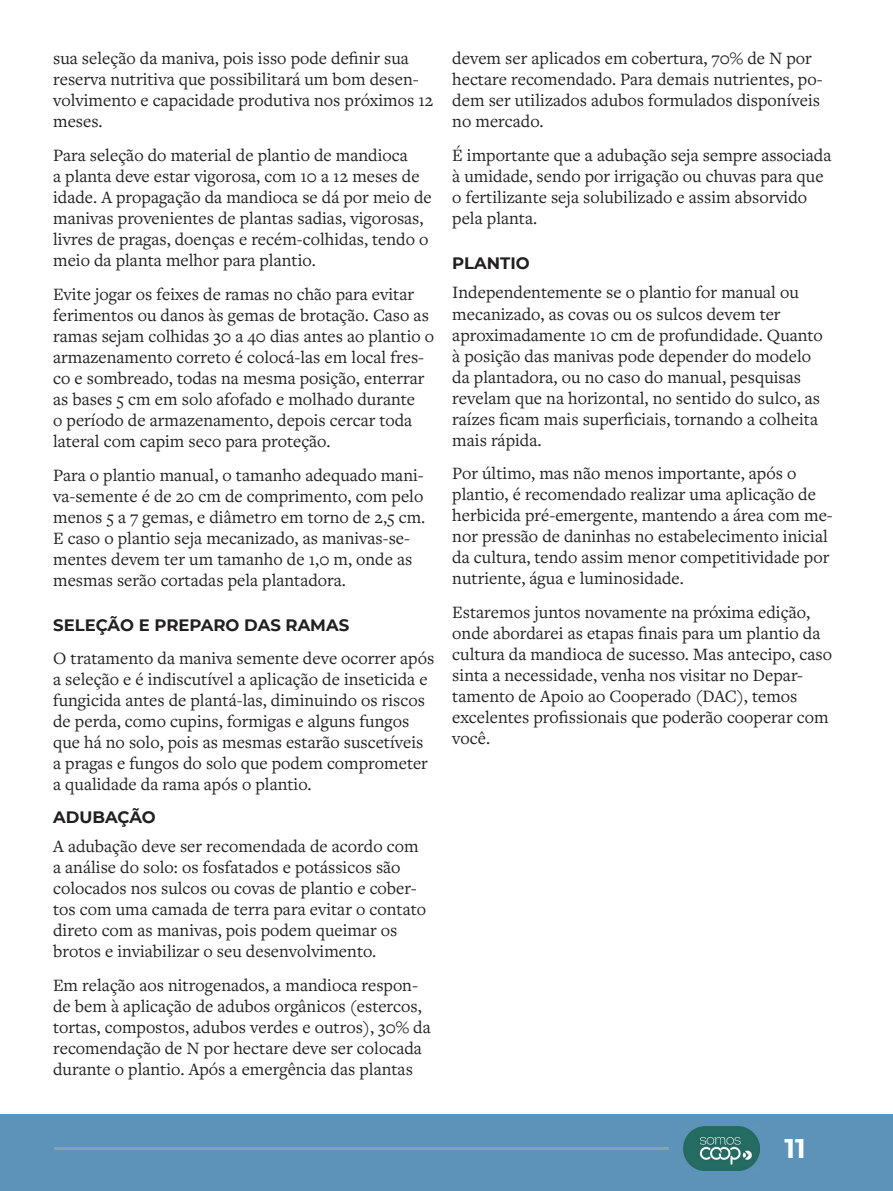
<style>
.page{position:relative;width:893px;height:1191px;background:#fff}
.page>*{position:absolute;margin:0;border:0;box-sizing:border-box;transform-origin:0 0}
.t1{font:700 27px "Montserrat";color:#fff}
.t2{font:18px/21px "Freight Text Pro";color:#231f20}
.t3{font:700 16.5px "Montserrat";color:#231f20}
</style>
<div class="page">
<div style="left:0;top:1114px;width:893px;height:77px;background:#5d93b8"></div>
<hr style="left:54px;top:1147px;width:615px;height:3px;background:#82a4b5">
<img style="left:684px;top:1126px;width:76px;height:44px">
<p class="t2" style="left:53px;top:47px;width:382px">sua seleção da maniva, pois isso pode definir sua reserva nutritiva que possibilitará um bom desen&shy;volvimento e capacidade produtiva nos próximos 12 meses.</p>
<p class="t2" style="left:53px;top:144px;width:380px">Para seleção do material de plantio de mandioca<br>a planta deve estar vigorosa, com 10 a 12 meses de idade. A propagação da mandioca se dá por meio de manivas provenientes de plantas sadias, vigorosas, livres de pragas, doenças e recém-colhidas, tendo o meio da planta melhor para plantio.</p>
<p class="t2" style="left:53px;top:283px;width:383px">Evite jogar os feixes de ramas no chão para evitar ferimentos ou danos às gemas de brotação. Caso as ramas sejam colhidas 30 a 40 dias antes ao plantio o armazenamento correto é colocá-las em local fres&shy;co e sombreado, todas na mesma posição, enterrar as bases 5 cm em solo afofado e molhado durante<br>o período de armazenamento, depois cercar toda lateral com capim seco para proteção.</p>
<p class="t2" style="left:53px;top:464px;width:374px">Para o plantio manual, o tamanho adequado mani&shy;va-semente é de 20 cm de comprimento, com pelo menos 5 a 7 gemas, e diâmetro em torno de 2,5 cm.<br>E caso o plantio seja mecanizado, as manivas-se&shy;mentes devem ter um tamanho de 1,0 m, onde as mesmas serão cortadas pela plantadora.</p>
<p class="t3" style="left:53px;top:613px;width:298px">SELEÇÃO E PREPARO DAS RAMAS</p>
<p class="t2" style="left:53px;top:647px;width:383px">O tratamento da maniva semente deve ocorrer após a seleção e é indiscutível a aplicação de inseticida e fungicida antes de plantá-las, diminuindo os riscos de perda, como cupins, formigas e alguns fungos que há no solo, pois as mesmas estarão suscetíveis a pragas e fungos do solo que podem comprometer a qualidade da rama após o plantio.</p>
<p class="t3" style="left:53px;top:805px;width:104px">ADUBAÇÃO</p>
<p class="t2" style="left:53px;top:835px;width:374px">A adubação deve ser recomendada de acordo com a análise do solo: os fosfatados e potássicos são colocados nos sulcos ou covas de plantio e cober&shy;tos com uma camada de terra para evitar o contato direto com as manivas, pois podem queimar os brotos e inviabilizar o seu desenvolvimento.</p>
<p class="t2" style="left:53px;top:974px;width:379px">Em relação aos nitrogenados, a mandioca respon&shy;de bem à aplicação de adubos orgânicos (estercos, tortas, compostos, adubos verdes e outros), 30% da recomendação de N por hectare deve ser colocada durante o plantio. Após a emergência das plantas</p>
<p class="t2" style="left:452px;top:47px;width:372px">devem ser aplicados em cobertura, 70% de N por hectare recomendado. Para demais nutrientes, po&shy;dem ser utilizados adubos formulados disponíveis no mercado.</p>
<p class="t2" style="left:452px;top:144px;width:381px">É importante que a adubação seja sempre associada à umidade, sendo por irrigação ou chuvas para que o fertilizante seja solubilizado e assim absorvido pela planta.</p>
<p class="t3" style="left:452px;top:251px;width:79px">PLANTIO</p>
<p class="t2" style="left:452px;top:281px;width:372px">Independentemente se o plantio for manual ou mecanizado, as covas ou os sulcos devem ter aproximadamente 10 cm de profundidade. Quanto à posição das manivas pode depender do modelo da plantadora, ou no caso do manual, pesquisas revelam que na horizontal, no sentido do sulco, as raízes ficam mais superficiais, tornando a colheita mais rápida.</p>
<p class="t2" style="left:452px;top:462px;width:382px">Por último, mas não menos importante, após o plantio, é recomendado realizar uma aplicação de herbicida pré-emergente, mantendo a área com me&shy;nor pressão de daninhas no estabelecimento inicial da cultura, tendo assim menor competitividade por nutriente, água e luminosidade.</p>
<p class="t2" style="left:452px;top:601px;width:381px">Estaremos juntos novamente na próxima edição, onde abordarei as etapas finais para um plantio da cultura da mandioca de sucesso. Mas antecipo, caso sinta a necessidade, venha nos visitar no Depar&shy;tamento de Apoio ao Cooperado (DAC), temos excelentes profissionais que poderão cooperar com você.</p>
<h1 class="t1" style="left:784px;top:1128px;width:23px">11</h1>
</div>
